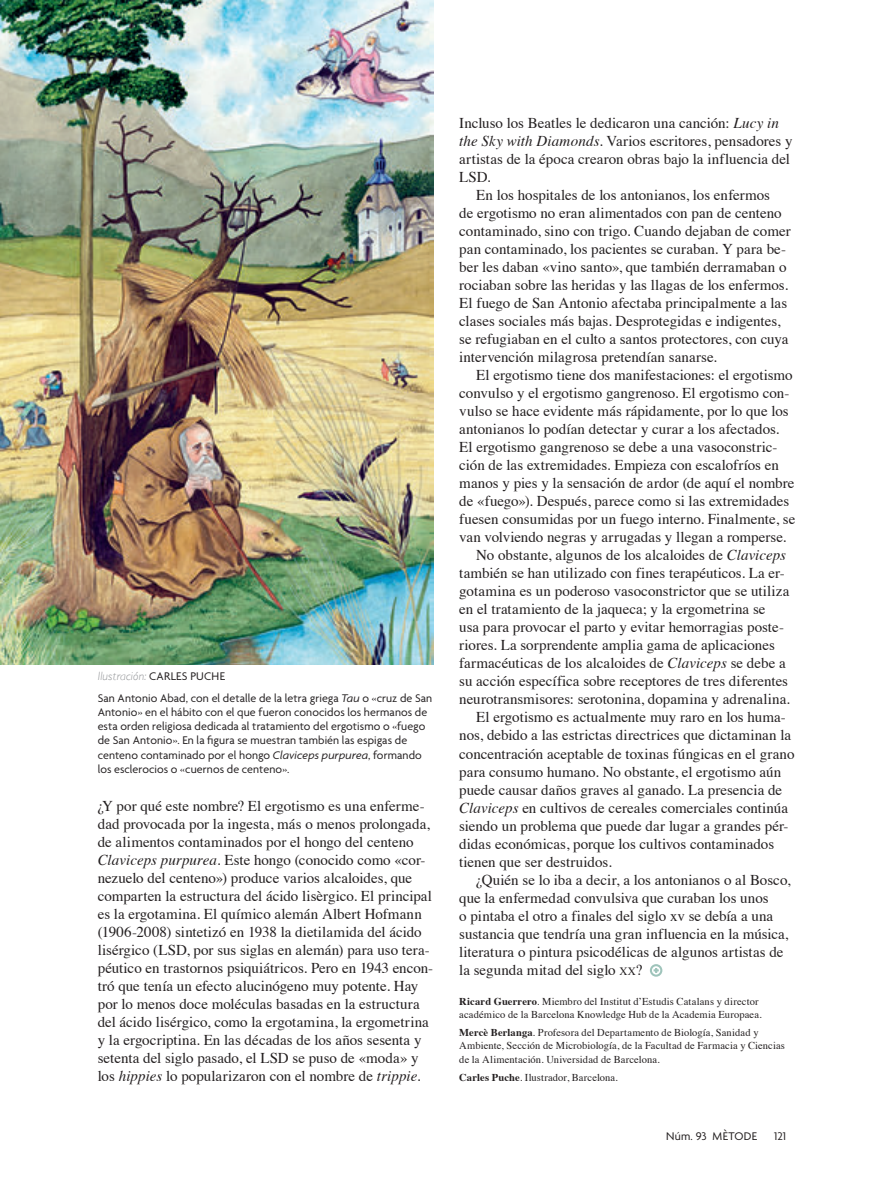
<style>
.page{position:relative;width:893px;height:1191px;background:#fff}
.page>*{position:absolute;margin:0;border:0;box-sizing:border-box;transform-origin:0 0}
.t1{font:15px/18px "Times";color:#231f20}
.t2{font:12px/14.2px "Agenda";letter-spacing:.01em;color:#231f20}
.t3{font:italic 300 12px "Gill Sans";letter-spacing:.015em;color:#939598}
.t4{font:10.5px/13.5px "Times";letter-spacing:.01em;color:#231f20}
.s1{font-family:"Agenda";font-weight:400;font-style:normal;color:#231f20}
.s2{font-style:italic}
.s3{font-size:11.25px}
.s4{font-weight:700}
</style>
<div class="page">
<div style="left:650px;top:964px;width:12px;height:12px;border:2px solid #9fc4bb;border-radius:50%"></div>
<svg style="left:653px;top:967px;width:6px;height:6px"></svg>
<img style="left:0;top:0;width:434px;height:664px">
<p class="t3" style="left:98px;top:669px;width:129px">Ilustración: <span class="s1">CARLES PUCHE</span></p>
<p class="t2" style="left:98px;top:690px;width:336px">San Antonio Abad, con el detalle de la letra griega <span class="s2">Tau</span> o «cruz de San Antonio» en el hábito con el que fueron conocidos los hermanos de esta orden religiosa dedicada al tratamiento del ergotismo o «fuego de San Antonio». En la figura se muestran también las espigas de centeno contaminado por el hongo <span class="s2">Claviceps purpurea</span>, formando los esclerocios o «cuernos de centeno».</p>
<p class="t1" style="left:98px;top:795px;width:337px">¿Y por qué este nombre? El ergotismo es una enferme&shy;dad provocada por la ingesta, más o menos prolongada, de alimentos contaminados por el hongo del centeno <span class="s2">Claviceps purpurea.</span> Este hongo (conocido como «cor&shy;nezuelo del centeno») produce varios alcaloides, que comparten la estructura del ácido lisèrgico. El principal es la ergotamina. El químico alemán Albert Hofmann (1906-2008) sintetizó en 1938 la dietilamida del ácido lisérgico (LSD, por sus siglas en alemán) para uso tera&shy;péutico en trastornos psiquiátricos. Pero en 1943 encon&shy;tró que tenía un efecto alucinógeno muy potente. Hay por lo menos doce moléculas basadas en la estructura del ácido lisérgico, como la ergotamina, la ergometrina y la ergocriptina. En las décadas de los años sesenta y setenta del siglo pasado, el LSD se puso de «moda» y los <span class="s2">hippies</span> lo popularizaron con el nombre de <span class="s2">trippie</span>.</p>
<p class="t1" style="left:459px;top:113px;width:321px">Incluso los Beatles le dedicaron una canción: <span class="s2">Lucy in</span></p>
<p class="t1" style="left:459px;top:131px;width:335px"><span class="s2">the Sky with Diamonds</span>. Varios escritores, pensadores y</p>
<p class="t1" style="left:459px;top:149px;width:332px">artistas de la época crearon obras bajo la influencia del</p>
<p class="t1" style="left:459px;top:167px;width:33px">LSD.</p>
<p class="t1" style="left:476px;top:185px;width:295px">En los hospitales de los antonianos, los enfermos</p>
<p class="t1" style="left:459px;top:203px;width:324px">de ergotismo no eran alimentados con pan de centeno</p>
<p class="t1" style="left:459px;top:221px;width:333px">contaminado, sino con trigo. Cuando dejaban de comer</p>
<p class="t1" style="left:459px;top:239px;width:328px">pan contaminado, los pacientes se curaban. Y para be-</p>
<p class="t1" style="left:459px;top:257px;width:329px">ber les daban «vino santo», que también derramaban o</p>
<p class="t1" style="left:459px;top:275px;width:330px">rociaban sobre las heridas y las llagas de los enfermos.</p>
<p class="t1" style="left:459px;top:293px;width:329px">El fuego de San Antonio afectaba principalmente a las</p>
<p class="t1" style="left:459px;top:311px;width:323px">clases sociales más bajas. Desprotegidas e indigentes,</p>
<p class="t1" style="left:459px;top:329px;width:331px">se refugiaban en el culto a santos protectores, con cuya</p>
<p class="t1" style="left:459px;top:347px;width:259px">intervención milagrosa pretendían sanarse.</p>
<p class="t1" style="left:476px;top:365px;width:318px">El ergotismo tiene dos manifestaciones: el ergotismo</p>
<p class="t1" style="left:459px;top:383px;width:331px">convulso y el ergotismo gangrenoso. El ergotismo con-</p>
<p class="t1" style="left:459px;top:401px;width:331px">vulso se hace evidente más rápidamente, por lo que los</p>
<p class="t1" style="left:459px;top:419px;width:321px">antonianos lo podían detectar y curar a los afectados.</p>
<p class="t1" style="left:459px;top:437px;width:320px">El ergotismo gangrenoso se debe a una vasoconstric-</p>
<p class="t1" style="left:459px;top:455px;width:321px">ción de las extremidades. Empieza con escalofríos en</p>
<p class="t1" style="left:459px;top:473px;width:337px">manos y pies y la sensación de ardor (de aquí el nombre</p>
<p class="t1" style="left:459px;top:491px;width:331px">de «fuego»). Después, parece como si las extremidades</p>
<p class="t1" style="left:459px;top:509px;width:337px">fuesen consumidas por un fuego interno. Finalmente, se</p>
<p class="t1" style="left:459px;top:527px;width:328px">van volviendo negras y arrugadas y llegan a romperse.</p>
<p class="t1" style="left:476px;top:545px;width:311px">No obstante, algunos de los alcaloides de <span class="s2">Claviceps</span></p>
<p class="t1" style="left:459px;top:563px;width:327px">también se han utilizado con fines terapéuticos. La er-</p>
<p class="t1" style="left:459px;top:581px;width:331px">gotamina es un poderoso vasoconstrictor que se utiliza</p>
<p class="t1" style="left:459px;top:599px;width:308px">en el tratamiento de la jaqueca; y la ergometrina se</p>
<p class="t1" style="left:459px;top:617px;width:326px">usa para provocar el parto y evitar hemorragias poste-</p>
<p class="t1" style="left:459px;top:635px;width:317px">riores. La sorprendente amplia gama de aplicaciones</p>
<p class="t1" style="left:459px;top:653px;width:328px">farmacéuticas de los alcaloides de <span class="s2">Claviceps</span> se debe a</p>
<p class="t1" style="left:459px;top:671px;width:330px">su acción específica sobre receptores de tres diferentes</p>
<p class="t1" style="left:459px;top:689px;width:332px">neurotransmisores: serotonina, dopamina y adrenalina.</p>
<p class="t1" style="left:476px;top:707px;width:311px">El ergotismo es actualmente muy raro en los huma-</p>
<p class="t1" style="left:459px;top:725px;width:333px">nos, debido a las estrictas directrices que dictaminan la</p>
<p class="t1" style="left:459px;top:743px;width:337px">concentración aceptable de toxinas fúngicas en el grano</p>
<p class="t1" style="left:459px;top:761px;width:323px">para consumo humano. No obstante, el ergotismo aún</p>
<p class="t1" style="left:459px;top:779px;width:324px">puede causar daños graves al ganado. La presencia de</p>
<p class="t1" style="left:459px;top:797px;width:330px"><span class="s2">Claviceps</span> en cultivos de cereales comerciales continúa</p>
<p class="t1" style="left:459px;top:815px;width:331px">siendo un problema que puede dar lugar a grandes pér-</p>
<p class="t1" style="left:459px;top:833px;width:316px">didas económicas, porque los cultivos contaminados</p>
<p class="t1" style="left:459px;top:851px;width:154px">tienen que ser destruidos.</p>
<p class="t1" style="left:476px;top:869px;width:316px">¿Quién se lo iba a decir, a los antonianos o al Bosco,</p>
<p class="t1" style="left:459px;top:887px;width:311px">que la enfermedad convulsiva que curaban los unos</p>
<p class="t1" style="left:459px;top:905px;width:315px">o pintaba el otro a finales del siglo xv se debía a una</p>
<p class="t1" style="left:459px;top:923px;width:330px">sustancia que tendría una gran influencia en la música,</p>
<p class="t1" style="left:459px;top:941px;width:326px">literatura o pintura psicodélicas de algunos artistas de</p>
<p class="t1" style="left:459px;top:959px;width:185px">la segunda mitad del siglo <span class="s3">xx</span>?</p>
<p class="t4" style="left:459px;top:993px;width:304px"><span class="s4">Ricard Guerrero</span>. Miembro del Institut d’Estudis Catalans y director académico de la Barcelona Knowledge Hub de la Academia Europaea.</p>
<p class="t4" style="left:459px;top:1024px;width:327px"><span class="s4">Mercè Berlanga</span>. Profesora del Departamento de Biología, Sanidad y<br>Ambiente, Sección de Microbiología, de la Facultad de Farmacia y Ciencias de la Alimentación. Universidad de Barcelona.</p>
<p class="t4" style="left:459px;top:1069px;width:160px"><span class="s4">Carles Puche</span>. Ilustrador, Barcelona.</p>
<p class="t2" style="left:666px;top:1128px;width:92px">Núm. 93 MÈTODE</p>
<p class="t2" style="left:774px;top:1128px;width:13px">121</p>
</div>
